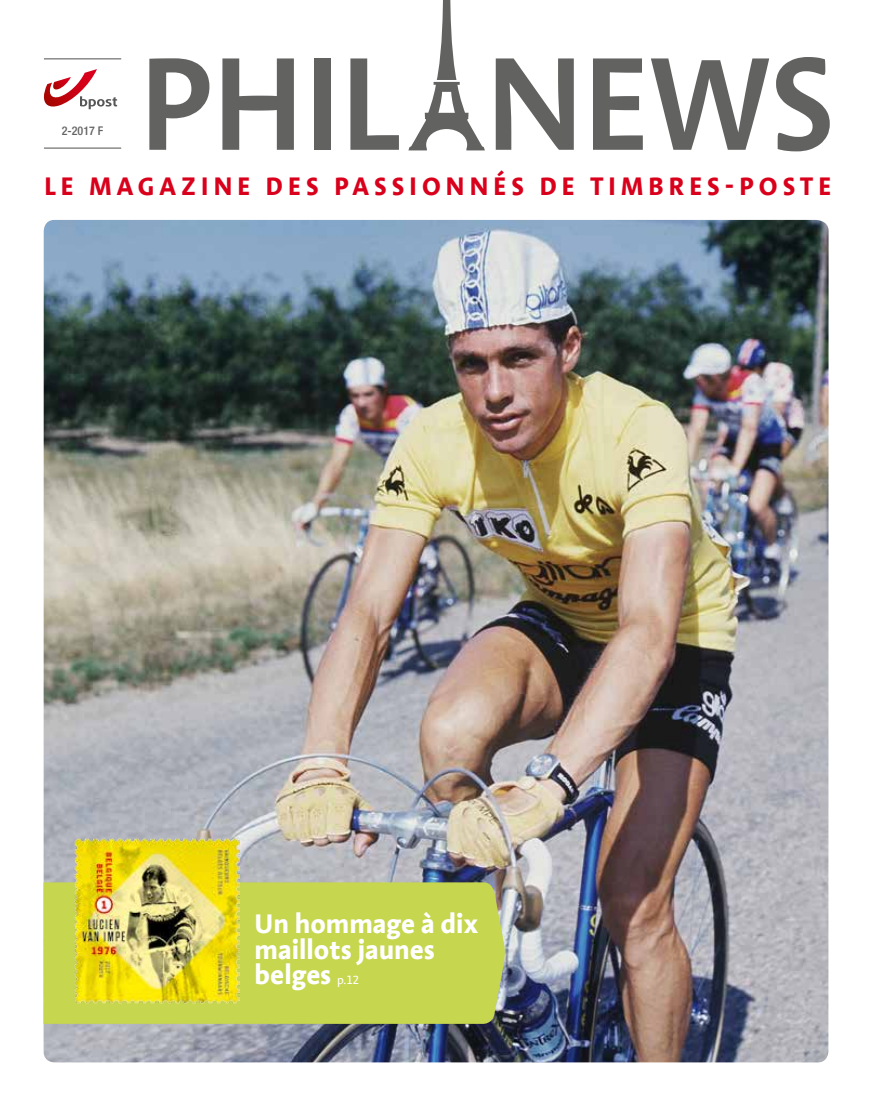
<style>
.page{position:relative;width:872px;height:1106px;background:#fff}
.page>*{position:absolute;margin:0;border:0;box-sizing:border-box;transform-origin:0 0}
.t1{font:600 134.25px "Aroma No 2 LT Com";color:#626261}
.t2{font:700 27px/25.5px "Aroma No 2 LT Com";color:#fff}
.t3{font:700 25.5px "Aroma No 2 LT Com";letter-spacing:.2em;color:#d9001c}
.t4{font:12.15px "Aroma No 2 LT Com";color:#fff}
.t5{font:500 condensed 12px "Helvetica Neue";color:#626261}
.s1{color:#fff}
</style>
<div class="page">
<img style="left:44px;top:220px;width:784px;height:842px">
<div style="left:44px;top:882px;width:462px;height:141px;background:#c6d64e"></div>
<img style="left:74px;top:837px;width:166px;height:166px">
<svg style="left:44px;top:69px;width:73px;height:40px"></svg>
<hr style="left:44px;top:58px;width:77px;height:1px;background:#626261">
<hr style="left:44px;top:147px;width:77px;height:2px;background:#626261">
<svg style="left:408px;top:0;width:77px;height:150px"></svg>
<p class="t5" style="left:62px;top:124px;width:43px">2-2017 F</p>
<h1 class="t1" style="left:139px;top:15px;width:697px">PHIL<span class="s1">A</span>NEWS</h1>
<p class="t3" style="left:44px;top:169px;width:788px">LE MAGAZINE DES PASSIONNÉS DE TIMBRES-POSTE</p>
<p class="t2" style="left:254px;top:910px;width:225px">Un hommage à dix maillots jaunes belges</p>
<p class="t4" style="left:337px;top:972px;width:24px">p.12</p>
</div>
